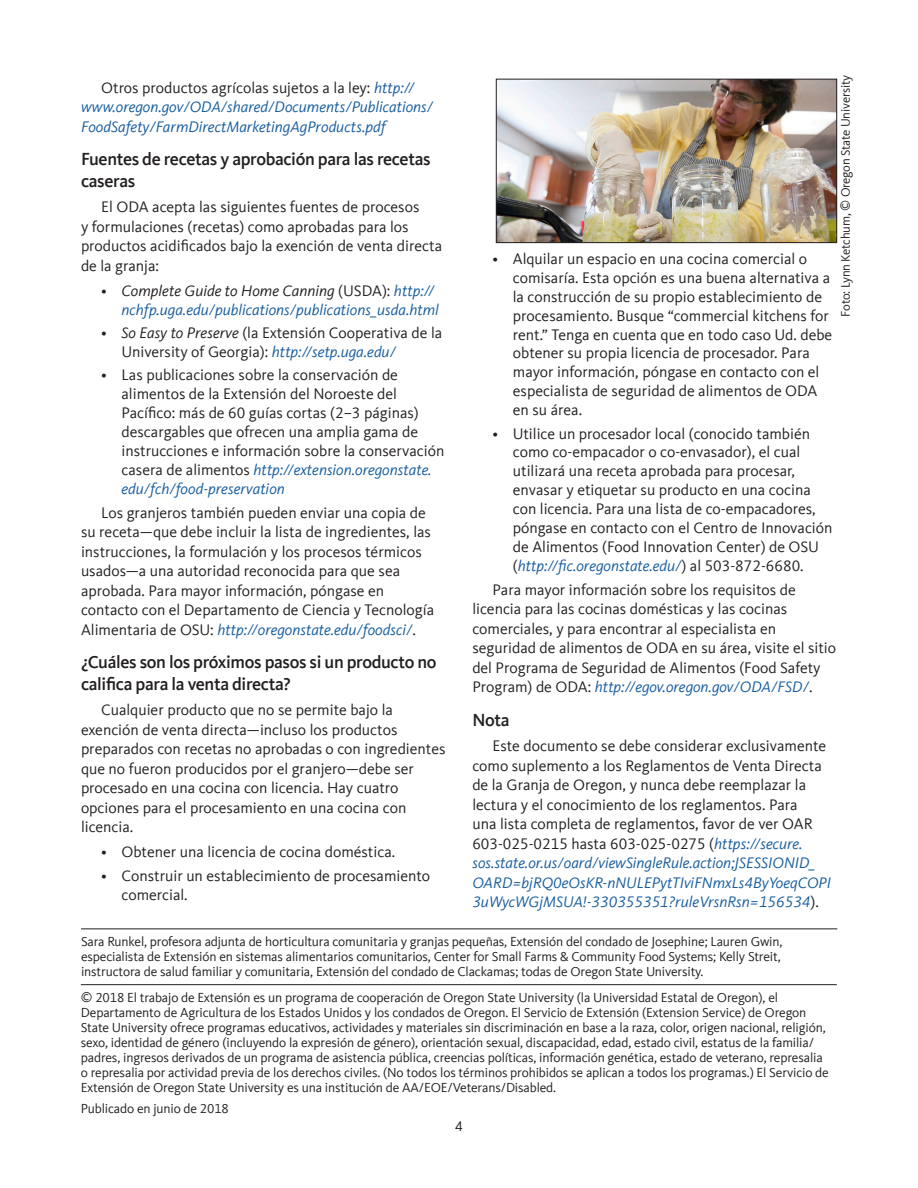
<style>
.page{position:relative;width:918px;height:1188px;background:#fff}
.page>*{position:absolute;margin:0;border:0;box-sizing:border-box;transform-origin:0 0}
.Subhead_2{font:500 18px/21.6px "Kievit Offc";letter-spacing:-.02em;color:#231f20}
.Body_text{font:15.75px/19.5px "Kievit Offc";color:#231f20}
.Body_text-2{font:italic 15.75px/19.5px "Kievit Offc";color:#175d9e}
.t1{font:14.25px "Kievit Offc";color:#231f20}
.boilerplate{font:13.5px/15px "Kievit Offc";letter-spacing:-.01em;color:#231f20}
.t2{font:12.75px "Kievit Offc";letter-spacing:-.015em;color:#231f20}
.s1{font-style:normal;color:#231f20}
.s2{color:#231f20}
.s3{font-style:italic}
.s4{font-style:italic;color:#175d9e}
</style>
<div class="page">
<hr style="left:81px;top:984px;width:756px;height:1px;background:#231f20">
<hr style="left:81px;top:928px;width:756px;height:1px;background:#231f20">
<img style="left:498px;top:81px;width:337px;height:160px">
<div style="left:496px;top:79px;width:341px;height:164px;border:1px solid #231f20"></div>
<p class="Body_text-2" style="left:81px;top:78px;width:354px;text-indent:20px"><span class="s1">Otros productos agrícolas sujetos a la ley:</span> http:// www.oregon.gov/ODA/shared/Documents/Publications/<br>FoodSafety/FarmDirectMarketingAgProducts.pdf</p>
<h3 class="Subhead_2" style="left:81px;top:149px;width:351px">Fuentes de recetas y aprobación para las recetas caseras</h3>
<p class="Body_text" style="left:81px;top:198px;width:363px;text-indent:20px">El ODA acepta las siguientes fuentes de procesos<br>y formulaciones (recetas) como aprobadas para los productos acidificados bajo la exención de venta directa de la granja:</p>
<p class="Body_text-2" style="left:101px;top:281px;width:339px;line-height:18.9px;text-align:right"><span class="s1">•</span> <span class="s2">Complete Guide to Home Canning</span> <span class="s1">(USDA):</span> http:// nchfp.uga.edu/publications/publications_usda.html</p>
<p class="Body_text" style="left:122px;top:324px;width:322px;line-height:18.9px;text-indent:-20px">• <span class="s3">So Easy to Preserve</span> (la Extensión Cooperativa de la<br>University of Georgia): <span class="s4">http://setp.uga.edu/</span></p>
<p class="Body_text" style="left:122px;top:366px;width:324px;line-height:18.9px;text-indent:-20px">• Las publicaciones sobre la conservación de alimentos de la Extensión del Noroeste del Pacífico: más de 60 guías cortas (2–3 páginas) descargables que ofrecen una amplia gama de instrucciones e información sobre la conservación casera de alimentos <span class="s4">http://extension.oregonstate. edu/fch/food-preservation</span></p>
<p class="Body_text" style="left:81px;top:503px;width:355px;text-indent:20px">Los granjeros también pueden enviar una copia de su receta—que debe incluir la lista de ingredientes, las instrucciones, la formulación y los procesos térmicos usados—a una autoridad reconocida para que sea aprobada. Para mayor información, póngase en contacto con el Departamento de Ciencia y Tecnología Alimentaria de OSU: <span class="s4">http://oregonstate.edu/foodsci/</span>.</p>
<h3 class="Subhead_2" style="left:81px;top:652px;width:357px">¿Cuáles son los próximos pasos si un producto no califica para la venta directa?</h3>
<p class="Body_text" style="left:81px;top:701px;width:366px;text-indent:20px">Cualquier producto que no se permite bajo la exención de venta directa—incluso los productos preparados con recetas no aprobadas o con ingredientes que no fueron producidos por el granjero—debe ser procesado en una cocina con licencia. Hay cuatro opciones para el procesamiento en una cocina con licencia.</p>
<p class="Body_text" style="left:101px;top:843px;width:296px">• Obtener una licencia de cocina doméstica.</p>
<p class="Body_text" style="left:122px;top:866px;width:310px;line-height:18.9px;text-indent:-20px">• Construir un establecimiento de procesamiento comercial.</p>
<p class="t2" style="left:839px;top:317px;width:243px;rotate:-90deg">Foto: Lynn Ketchum, © Oregon State University</p>
<p class="Body_text" style="left:513px;top:249px;width:321px;line-height:18.9px;text-indent:-20px">• Alquilar un espacio en una cocina comercial o comisaría. Esta opción es una buena alternativa a la construcción de su propio establecimiento de procesamiento. Busque “commercial kitchens for rent.” Tenga en cuenta que en todo caso Ud. debe obtener su propia licencia de procesador. Para mayor información, póngase en contacto con el especialista de seguridad de alimentos de ODA en su área.</p>
<p class="Body_text" style="left:513px;top:424px;width:321px;line-height:18.9px;text-indent:-20px">• Utilice un procesador local (conocido también como co-empacador o co-envasador), el cual utilizará una receta aprobada para procesar, envasar y etiquetar su producto en una cocina con licencia. Para una lista de co-empacadores, póngase en contacto con el Centro de Innovación de Alimentos (Food Innovation Center) de OSU (<span class="s4">http://fic.oregonstate.edu/</span>) al 503-872-6680.</p>
<p class="Body_text" style="left:472px;top:580px;width:365px;text-indent:20px">Para mayor información sobre los requisitos de licencia para las cocinas domésticas y las cocinas comerciales, y para encontrar al especialista en seguridad de alimentos de ODA en su área, visite el sitio del Programa de Seguridad de Alimentos (Food Safety Program) de ODA: <span class="s4">http://egov.oregon.gov/ODA/FSD/</span>.</p>
<h3 class="Subhead_2" style="left:472px;top:709px;width:39px">Nota</h3>
<p class="Body_text" style="left:472px;top:737px;width:360px;text-indent:20px">Este documento se debe considerar exclusivamente como suplemento a los Reglamentos de Venta Directa de la Granja de Oregon, y nunca debe reemplazar la lectura y el conocimiento de los reglamentos. Para<br>una lista completa de reglamentos, favor de ver OAR 603-025-0215 hasta 603-025-0275 (<span class="s4">https://secure. sos.state.or.us/oard/viewSingleRule.action;JSESSIONID_ OARD=bjRQ0eOsKR-nNULEPytTIviFNmxLs4ByYoeqCOPI 3uWycWGjMSUA!-330355351?ruleVrsnRsn=156534</span>).</p>
<p class="boilerplate" style="left:81px;top:934px;width:703px">Sara Runkel, profesora adjunta de horticultura comunitaria y granjas pequeñas, Extensión del condado de Josephine; Lauren Gwin, especialista de Extensión en sistemas alimentarios comunitarios, Center for Small Farms &amp; Community Food Systems; Kelly Streit, instructora de salud familiar y comunitaria, Extensión del condado de Clackamas; todas de Oregon State University.</p>
<p class="boilerplate" style="left:81px;top:990px;width:749px">© 2018 El trabajo de Extensión es un programa de cooperación de Oregon State University (la Universidad Estatal de Oregon), el Departamento de Agricultura de los Estados Unidos y los condados de Oregon. El Servicio de Extensión (Extension Service) de Oregon State University ofrece programas educativos, actividades y materiales sin discriminación en base a la raza, color, origen nacional, religión, sexo, identidad de género (incluyendo la expresión de género), orientación sexual, discapacidad, edad, estado civil, estatus de la familia/ padres, ingresos derivados de un programa de asistencia pública, creencias políticas, información genética, estado de veterano, represalia o represalia por actividad previa de los derechos civiles. (No todos los términos prohibidos se aplican a todos los programas.) El Servicio de Extensión de Oregon State University es una institución de AA/EOE/Veterans/Disabled.</p>
<p class="boilerplate" style="left:81px;top:1101px;width:150px">Publicado en junio de 2018</p>
<p class="t1" style="left:455px;top:1119px;width:9px">4</p>
</div>
